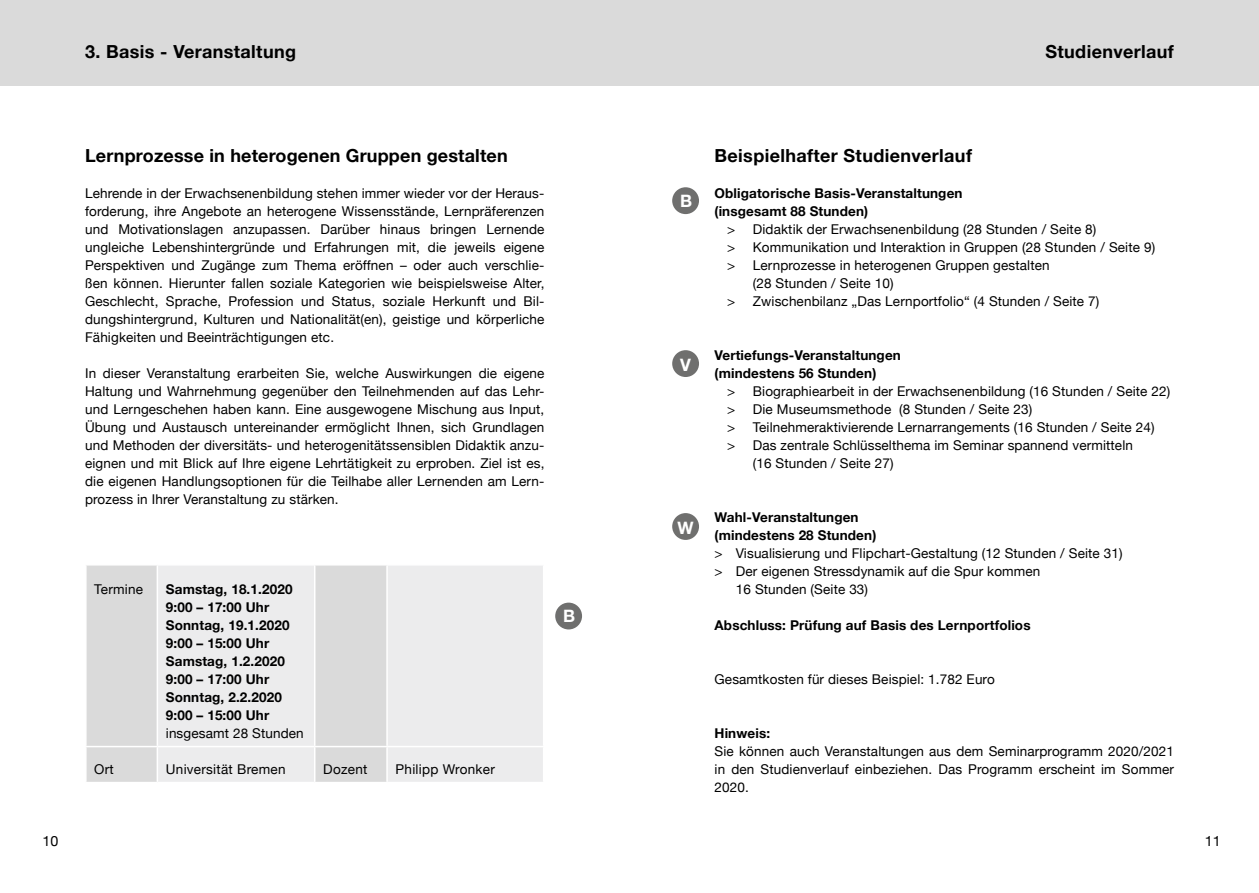
<style>
.page{position:relative;width:1259px;height:893px;background:#fff}
.page>*{position:absolute;margin:0;border:0;box-sizing:border-box;transform-origin:0 0}
.t1{font:700 18px "Helvetica Neue";letter-spacing:.02em;color:#000}
.t2{font:700 17.1px "Helvetica Neue";color:#fff}
.t3{font:14.25px "Helvetica Neue";color:#000}
.t4{font:13.5px/18px "Helvetica Neue";letter-spacing:.01em;color:#000;text-align:justify}
.t5{font:700 13.5px/18px "Helvetica Neue";letter-spacing:.01em;color:#000}
</style>
<div class="page">
<div style="left:629px;top:0;width:630px;height:85px;background:#dadada"></div>
<div style="left:672px;top:187px;width:27px;height:27px;background:#6f6f6e;border-radius:50%"></div>
<div style="left:672px;top:513px;width:27px;height:27px;background:#6f6f6e;border-radius:50%"></div>
<div style="left:672px;top:350px;width:27px;height:27px;background:#6f6f6e;border-radius:50%"></div>
<div style="left:0;top:0;width:629px;height:85px;background:#dadada"></div>
<div style="left:87px;top:566px;width:70px;height:216px;background:#dadada"></div>
<svg style="left:158px;top:566px;width:385px;height:216px;background:#e8e8e9"></svg>
<hr style="left:314px;top:566px;width:1px;height:180px;background:#fff">
<hr style="left:386px;top:566px;width:2px;height:180px;background:#fff">
<hr style="left:85px;top:746px;width:72px;height:1px;background:#fff">
<hr style="left:157px;top:746px;width:158px;height:1px;background:#fff">
<hr style="left:315px;top:746px;width:72px;height:1px;background:#fff">
<hr style="left:314px;top:747px;width:1px;height:35px;background:#fff">
<hr style="left:387px;top:746px;width:157px;height:1px;background:#fff">
<hr style="left:386px;top:747px;width:2px;height:35px;background:#fff">
<div style="left:555px;top:603px;width:27px;height:26px;background:#6f6f6e;border-radius:50%"></div>
<h1 class="t1" style="left:85px;top:37px;width:212px">3. Basis - Veranstaltung</h1>
<h1 class="t1" style="left:85px;top:141px;width:424px">Lernprozesse in heterogenen Gruppen gestalten</h1>
<p class="t4" style="left:85px;top:185px;width:461px">Lehrende in der Erwachsenenbildung stehen immer wieder vor der Heraus&shy;forderung, ihre Angebote an heterogene Wissensstände, Lernpräferenzen und Motivationslagen anzupassen. Darüber hinaus bringen Lernende ungleiche Lebenshintergründe und Erfahrungen mit, die jeweils eigene Perspektiven und Zugänge zum Thema eröffnen – oder auch verschlie&shy;ßen können. Hierunter fallen soziale Kategorien wie beispielsweise Alter, Geschlecht, Sprache, Profession und Status, soziale Herkunft und Bil&shy;dungshintergrund, Kulturen und Nationalität(en), geistige und körperliche Fähigkeiten und Beeinträchtigungen etc.</p>
<p class="t4" style="left:85px;top:365px;width:461px">In dieser Veranstaltung erarbeiten Sie, welche Auswirkungen die eigene Haltung und Wahrnehmung gegenüber den Teilnehmenden auf das Lehr&shy;und Lerngeschehen haben kann. Eine ausgewogene Mischung aus Input, Übung und Austausch untereinander ermöglicht Ihnen, sich Grundlagen und Methoden der diversitäts- und heterogenitätssensiblen Didaktik anzu&shy;eignen und mit Blick auf Ihre eigene Lehrtätigkeit zu erproben. Ziel ist es, die eigenen Handlungsoptionen für die Teilhabe aller Lernenden am Lern&shy;prozess in Ihrer Veranstaltung zu stärken.</p>
<p class="t3" style="left:43px;top:831px;width:17px">10</p>
<p class="t4" style="left:94px;top:581px;width:50px">Termine</p>
<p class="t5" style="left:166px;top:581px;width:128px">Samstag, 18.1.2020<br>9:00 – 17:00 Uhr<br>Sonntag, 19.1.2020<br>9:00 – 15:00 Uhr<br>Samstag, 1.2.2020<br>9:00 – 17:00 Uhr<br>Sonntag, 2.2.2020<br>9:00 – 15:00 Uhr</p>
<p class="t4" style="left:166px;top:725px;width:139px">insgesamt 28 Stunden</p>
<p class="t4" style="left:94px;top:761px;width:21px">Ort</p>
<p class="t4" style="left:166px;top:761px;width:121px">Universität Bremen</p>
<p class="t4" style="left:323px;top:761px;width:46px">Dozent</p>
<p class="t4" style="left:395px;top:761px;width:101px">Philipp Wronker</p>
<p class="t2" style="left:563px;top:603px;width:14px">B</p>
<h1 class="t1" style="left:1045px;top:37px;width:130px">Studienverlauf</h1>
<p class="t2" style="left:680px;top:188px;width:14px">B</p>
<p class="t2" style="left:680px;top:351px;width:12px">V</p>
<p class="t2" style="left:677px;top:514px;width:18px">W</p>
<h1 class="t1" style="left:714px;top:141px;width:259px">Beispielhafter Studienverlauf</h1>
<p class="t5" style="left:714px;top:185px;width:249px">Obligatorische Basis-Veranstaltungen (insgesamt 88 Stunden)</p>
<p class="t4" style="left:727px;top:221px;width:370px">&gt; Didaktik der Erwachsenenbildung (28 Stunden / Seite 8)</p>
<p class="t4" style="left:727px;top:239px;width:429px">&gt; Kommunikation und Interaktion in Gruppen (28 Stunden / Seite 9)</p>
<p class="t4" style="left:727px;top:257px;width:324px">&gt; Lernprozesse in heterogenen Gruppen gestalten</p>
<p class="t4" style="left:753px;top:275px;width:142px">(28 Stunden / Seite 10)</p>
<p class="t4" style="left:727px;top:293px;width:373px">&gt; Zwischenbilanz „Das Lernportfolio“ (4 Stunden / Seite 7)</p>
<p class="t5" style="left:714px;top:347px;width:188px">Vertiefungs-Veranstaltungen (mindestens 56 Stunden)</p>
<p class="t4" style="left:727px;top:383px;width:444px">&gt; Biographiearbeit in der Erwachsenenbildung (16 Stunden / Seite 22)</p>
<p class="t4" style="left:727px;top:401px;width:306px">&gt; Die Museumsmethode (8 Stunden / Seite 23)</p>
<p class="t4" style="left:727px;top:419px;width:429px">&gt; Teilnehmeraktivierende Lernarrangements (16 Stunden / Seite 24)</p>
<p class="t4" style="left:727px;top:437px;width:407px">&gt; Das zentrale Schlüsselthema im Seminar spannend vermitteln</p>
<p class="t4" style="left:753px;top:455px;width:142px">(16 Stunden / Seite 27)</p>
<p class="t5" style="left:714px;top:508px;width:163px">Wahl-Veranstaltungen (mindestens 28 Stunden)</p>
<p class="t4" style="left:714px;top:545px;width:409px">&gt; Visualisierung und Flipchart-Gestaltung (12 Stunden / Seite 31)</p>
<p class="t4" style="left:714px;top:563px;width:327px">&gt; Der eigenen Stressdynamik auf die Spur kommen</p>
<p class="t4" style="left:736px;top:581px;width:134px">16 Stunden (Seite 33)</p>
<p class="t5" style="left:714px;top:616px;width:317px">Abschluss: Prüfung auf Basis des Lernportfolios</p>
<p class="t4" style="left:714px;top:671px;width:282px">Gesamtkosten für dieses Beispiel: 1.782 Euro</p>
<p class="t5" style="left:714px;top:724px;width:57px">Hinweis:</p>
<p class="t4" style="left:714px;top:743px;width:461px">Sie können auch Veranstaltungen aus dem Seminarprogramm 2020/2021 in den Studienverlauf einbeziehen. Das Programm erscheint im Sommer 2020.</p>
<p class="t3" style="left:1204px;top:831px;width:17px">11</p>
</div>
